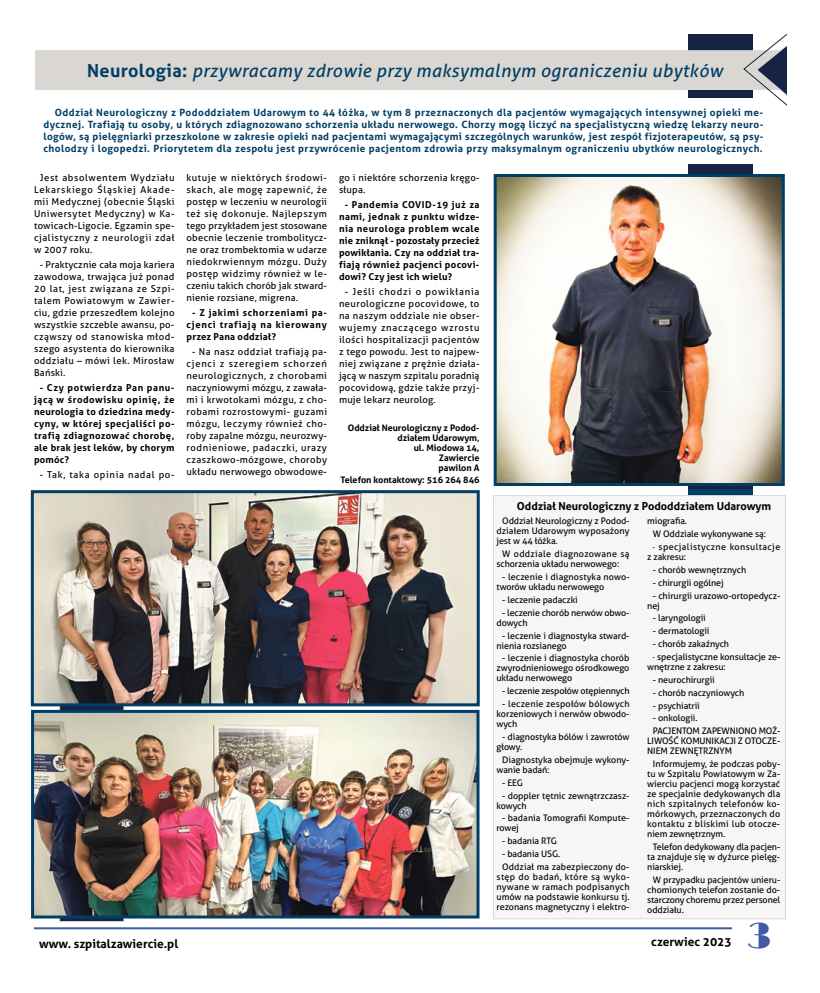
<style>
.page{position:relative;width:820px;height:993px;background:#fff}
.page>*{position:absolute;margin:0;border:0;box-sizing:border-box;transform-origin:0 0}
.t1{font:37px "Broadway";color:#415aa4}
.t2{font:italic 18px "Aller";letter-spacing:.02em;color:#003e66}
.t3{font:700 12px "Aller";color:#000}
.t4{font:700 11px "Aller";color:#000}
.t5{font:700 10px/12px "Aller";letter-spacing:.04em;color:#003e66;text-align:justify}
.t6{font:9.5px/12px "Aller";letter-spacing:.035em;color:#000;text-align:justify}
.t7{font:700 9.5px/12px "Aller";letter-spacing:.03em;color:#000;text-align:justify}
.t8{font:9.5px "Aller";letter-spacing:.07em;color:#000}
.t9{font:9px/10px "Aller";letter-spacing:-.01em;color:#000}
.t10{font:700 9px/10px "Aller";color:#000;text-align:right}
.t11{font:9px/12.8px "Aller";letter-spacing:.025em;color:#000}
.t12{font:9px/12.8px "Aller";letter-spacing:.01em;color:#000}
.s1{font-weight:700;font-style:normal}
.s2{font-size:8px}
</style>
<div class="page">
<hr style="left:34px;top:926px;width:697px;height:2px;background:#415aa4">
<svg style="left:35px;top:33px;width:752px;height:73px"></svg>
<div style="left:43px;top:98px;width:725px;height:65px;background:#fff"></div>
<img style="left:497px;top:178px;width:283px;height:304px">
<div style="left:493px;top:174px;width:291px;height:312px;border:3px solid #003e66"></div>
<div style="left:493px;top:495px;width:292px;height:423px;background:#f8f6f5;border:1px solid #d7d8da"></div>
<img style="left:35px;top:494px;width:440px;height:208px">
<div style="left:31px;top:490px;width:448px;height:216px;border:3px solid #003e66"></div>
<img style="left:35px;top:713px;width:440px;height:201px">
<div style="left:31px;top:709px;width:448px;height:209px;border:3px solid #003e66"></div>
<h2 class="t2" style="left:87px;top:59px;width:636px"><span class="s1">Neurologia:</span> przywracamy zdrowie przy maksymalnym ograniczeniu ubytków</h2>
<p class="t5" style="left:43px;top:106px;width:721px;text-indent:11px">Oddział Neurologiczny z Pododdziałem Udarowym to 44 łóżka, w tym 8 przeznaczonych dla pacjentów wymagających intensywnej opieki me&shy;dycznej. Trafiają tu osoby, u których zdiagnozowano schorzenia układu nerwowego. Chorzy mogą liczyć na specjalistyczną wiedzę lekarzy neuro&shy;logów, są pielęgniarki przeszkolone w zakresie opieki nad pacjentami wymagającymi szczególnych warunków, jest zespół fizjoterapeutów, są psy&shy;cholodzy i logopedzi. Priorytetem dla zespołu jest przywrócenie pacjentom zdrowia przy maksymalnym ograniczeniu ubytków neurologicznych.</p>
<p class="t6" style="left:34px;top:171px;width:142px;text-indent:6px">Jest absolwentem Wydziału Lekarskiego Śląskiej Akade&shy;mii Medycznej (obecnie Śląski Uniwersytet Medyczny) w Ka&shy;towicach-Ligocie. Egzamin spe&shy;cjalistyczny z neurologii zdał w 2007 roku.</p>
<p class="t6" style="left:34px;top:258px;width:142px;text-indent:6px">- Praktycznie cała moja kariera zawodowa, trwająca już ponad 20 lat, jest związana ze Szpi&shy;talem Powiatowym w Zawier&shy;ciu, gdzie przeszedłem kolejno wszystkie szczeble awansu, po&shy;cząwszy od stanowiska młod&shy;szego asystenta do kierownika oddziału – mówi lek. Mirosław Bański.</p>
<p class="t7" style="left:34px;top:381px;width:142px;text-indent:6px">- Czy potwierdza Pan panu&shy;jącą w środowisku opinię, że neurologia to dziedzina medy&shy;cyny, w której specjaliści po&shy;trafią zdiagnozować chorobę, ale brak jest leków, by chorym pomóc?</p>
<p class="t8" style="left:40px;top:468px;width:136px">- Tak, taka opinia nadal po-</p>
<p class="t6" style="left:339px;top:171px;width:142px">go i niektóre schorzenia kręgo&shy;słupa.</p>
<p class="t7" style="left:339px;top:198px;width:142px;text-indent:6px">- Pandemia COVID-19 już za nami, jednak z punktu widze&shy;nia neurologa problem wcale nie zniknął - pozostały przecież powikłania. Czy na oddział tra&shy;fiają również pacjenci pocovi&shy;dowi? Czy jest ich wielu?</p>
<p class="t6" style="left:339px;top:285px;width:142px;text-indent:6px">- Jeśli chodzi o powikłania neurologiczne pocovidowe, to na naszym oddziale nie obser&shy;wujemy znaczącego wzrostu ilości hospitalizacji pacjentów z tego powodu. Jest to najpew&shy;niej związane z prężnie działa&shy;jącą w naszym szpitalu poradnią pocovidową, gdzie także przyj&shy;muje lekarz neurolog.</p>
<p class="t10" style="left:347px;top:422px;width:133px">Oddział Neurologiczny z Podod&shy;działem Udarowym<span class="s2">,<br></span>ul. Miodowa 14,<br>Zawiercie<br>pawilon A</p>
<p class="t10" style="left:340px;top:475px;width:140px">Telefon kontaktowy: 516 264 846</p>
<p class="t6" style="left:186px;top:171px;width:142px">kutuje w niektórych środowi&shy;skach, ale mogę zapewnić, że postęp w leczeniu w neurologii też się dokonuje. Najlepszym tego przykładem jest stosowane obecnie leczenie trombolitycz&shy;ne oraz trombektomia w udarze niedokrwiennym mózgu. Duży postęp widzimy również w le&shy;czeniu takich chorób jak stward&shy;nienie rozsiane, migrena.</p>
<p class="t7" style="left:186px;top:306px;width:142px;text-indent:6px">- Z jakimi schorzeniami pa&shy;cjenci trafiają na kierowany przez Pana oddział?</p>
<p class="t6" style="left:186px;top:345px;width:142px;text-align:center">- Na nasz oddział trafiają pa&shy;cjenci z szeregiem schorzeń neurologicznych, z chorobami naczyniowymi mózgu, z zawała&shy;mi i krwotokami mózgu, z cho&shy;robami rozrostowymi- guzami mózgu, leczymy również cho&shy;roby zapalne mózgu, neurozwy&shy;rodnieniowe, padaczki, urazy czaszkowo-mózgowe, choroby układu nerwowego obwodowe-</p>
<p class="t4" style="left:516px;top:499px;width:256px">Oddział Neurologiczny z Pododdziałem Udarowym</p>
<p class="t9" style="left:496px;top:516px;width:134px;text-align:justify;text-indent:6px">Oddział Neurologiczny z Podod&shy;działem Udarowym wyposażony jest w 44 łóżka.</p>
<p class="t9" style="left:496px;top:549px;width:134px;text-indent:6px">W oddziale diagnozowane są schorzenia układu nerwowego:</p>
<p class="t9" style="left:496px;top:571px;width:134px;text-indent:6px">- leczenie i diagnostyka nowo&shy;tworów układu nerwowego</p>
<p class="t9" style="left:502px;top:594px;width:77px">- leczenie padaczki</p>
<p class="t9" style="left:496px;top:607px;width:134px;text-indent:6px">- leczenie chorób nerwów obwo&shy;dowych</p>
<p class="t9" style="left:496px;top:630px;width:134px;text-indent:6px">- leczenie i diagnostyka stward&shy;nienia rozsianego</p>
<p class="t9" style="left:496px;top:653px;width:134px;text-align:justify;text-indent:6px">- leczenie i diagnostyka chorób zwyrodnieniowego ośrodkowego układu nerwowego</p>
<p class="t9" style="left:502px;top:686px;width:129px">- leczenie zespołów otępiennych</p>
<p class="t9" style="left:496px;top:698px;width:134px;text-align:justify;text-indent:6px">- leczenie zespołów bólowych korzeniowych i nerwów obwodo&shy;wych</p>
<p class="t9" style="left:496px;top:731px;width:134px;text-indent:6px">- diagnostyka bólów i zawrotów głowy.</p>
<p class="t9" style="left:496px;top:754px;width:134px;text-indent:6px">Diagnostyka obejmuje wykony&shy;wanie badań:</p>
<p class="t9" style="left:502px;top:777px;width:22px">- EEG</p>
<p class="t9" style="left:496px;top:790px;width:134px;text-indent:6px">- doppler tętnic zewnątrzczasz&shy;kowych</p>
<p class="t9" style="left:496px;top:813px;width:134px;text-indent:6px">- badania Tomografii Kompute&shy;rowej</p>
<p class="t9" style="left:502px;top:835px;width:56px">- badania RTG</p>
<p class="t12" style="left:502px;top:847px;width:129px">- badania USG.<br>Oddział ma zabezpieczony do-</p>
<p class="t9" style="left:496px;top:871px;width:134px;text-align:justify">stęp do badań, które są wyko&shy;nywane w ramach podpisanych umów na podstawie konkursu tj. rezonans magnetyczny i elektro-</p>
<p class="t11" style="left:652px;top:514px;width:129px;text-indent:-6px">miografia.<br>W Oddziale wykonywane są:<br>· specjalistyczne konsultacje</p>
<p class="t9" style="left:647px;top:551px;width:40px">z zakresu:</p>
<p class="t9" style="left:652px;top:564px;width:95px">- chorób wewnętrznych</p>
<p class="t9" style="left:652px;top:577px;width:72px">- chirurgii ogólnej</p>
<p class="t9" style="left:647px;top:590px;width:134px;text-indent:6px">- chirurgii urazowo-ortopedycz&shy;nej</p>
<p class="t9" style="left:652px;top:613px;width:54px">- laryngologii</p>
<p class="t9" style="left:652px;top:625px;width:58px">- dermatologii</p>
<p class="t9" style="left:652px;top:637px;width:129px;line-height:12.8px">- chorób zakaźnych<br>· specjalistyczne konsultacje ze-</p>
<p class="t9" style="left:647px;top:661px;width:80px">wnętrzne z zakresu:</p>
<p class="t9" style="left:652px;top:674px;width:63px">- neurochirurgii</p>
<p class="t9" style="left:652px;top:687px;width:93px">- chorób naczyniowych</p>
<p class="t9" style="left:652px;top:700px;width:48px">- psychiatrii</p>
<p class="t9" style="left:652px;top:711px;width:129px;line-height:12.8px">- onkologii.<br>PACJENTOM ZAPEWNIONO MOŻ-</p>
<p class="t9" style="left:647px;top:735px;width:134px">LIWOŚĆ KOMUNIKACJI Z OTOCZE-<br>NIEM ZEWNĘTRZNYM</p>
<p class="t9" style="left:647px;top:758px;width:134px;text-align:justify;text-indent:6px">Informujemy, że podczas poby&shy;tu w Szpitalu Powiatowym w Za&shy;wierciu pacjenci mogą korzystać ze specjalnie dedykowanych dla nich szpitalnych telefonów ko&shy;mórkowych, przeznaczonych do kontaktu z bliskimi lub otocze&shy;niem zewnętrznym.</p>
<p class="t9" style="left:647px;top:841px;width:134px;text-align:justify;text-indent:6px">Telefon dedykowany dla pacjen&shy;ta znajduje się w dyżurce pielęg&shy;niarskiej.</p>
<p class="t9" style="left:647px;top:874px;width:134px;text-align:justify;text-indent:6px">W przypadku pacjentów unieru&shy;chomionych telefon zostanie do&shy;starczony choremu przez personel oddziału.</p>
<h3 class="t3" style="left:39px;top:936px;width:141px">www. szpitalzawiercie.pl</h3>
<h3 class="t3" style="left:651px;top:934px;width:82px">czerwiec 2023</h3>
<h1 class="t1" style="left:747px;top:913px;width:25px">3</h1>
</div>
